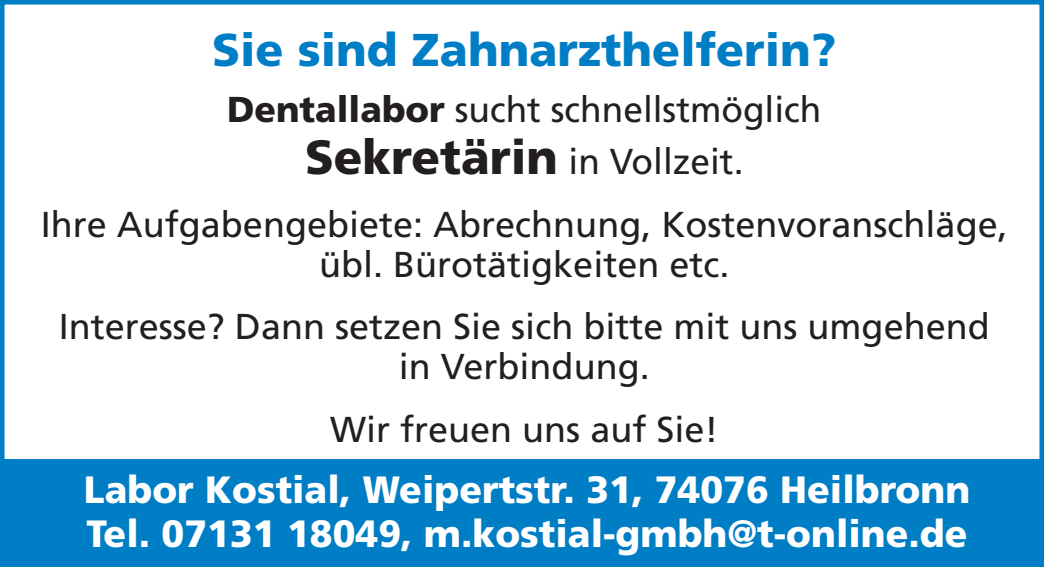
<style>
.page{position:relative;width:1044px;height:567px;background:#fff}
.page>*{position:absolute;margin:0;border:0;box-sizing:border-box;transform-origin:0 0}
.t1{font:900 46px "Frutiger";color:#007ec5}
.t2{font:900 38px/44px "Frutiger";color:#fff}
.t3{font:36px/40px "Frutiger";color:#231f20;text-align:center}
.s1{font-weight:900}
.s2{font-weight:900;font-size:48px}
</style>
<div class="page">
<div style="left:0;top:0;width:1043px;height:567px;border:5px solid #007ec5"></div>
<div style="left:5px;top:459px;width:1038px;height:108px;background:#007ec5"></div>
<p class="t1" style="left:212px;top:22px;width:625px">Sie sind Zahnarzthelferin?</p>
<p class="t3" style="left:227px;top:83px;width:596px;line-height:52px"><span class="s1">Dentallabor</span> sucht schnellstmöglich<br><span class="s2">Sekretärin</span> in Vollzeit.</p>
<p class="t3" style="left:41px;top:204px;width:968px">Ihre Aufgabengebiete: Abrechnung, Kostenvoranschläge, übl. Bürotätigkeiten etc.</p>
<p class="t3" style="left:59px;top:306px;width:932px">Interesse? Dann setzen Sie sich bitte mit uns umgehend in Verbindung.</p>
<p class="t3" style="left:330px;top:409px;width:390px">Wir freuen uns auf Sie!</p>
<p class="t2" style="left:84px;top:467px;width:887px">Labor Kostial, Weipertstr. 31, 74076 Heilbronn<br>Tel. 07131 18049, m.kostial-gmbh@t-online.de</p>
</div>
